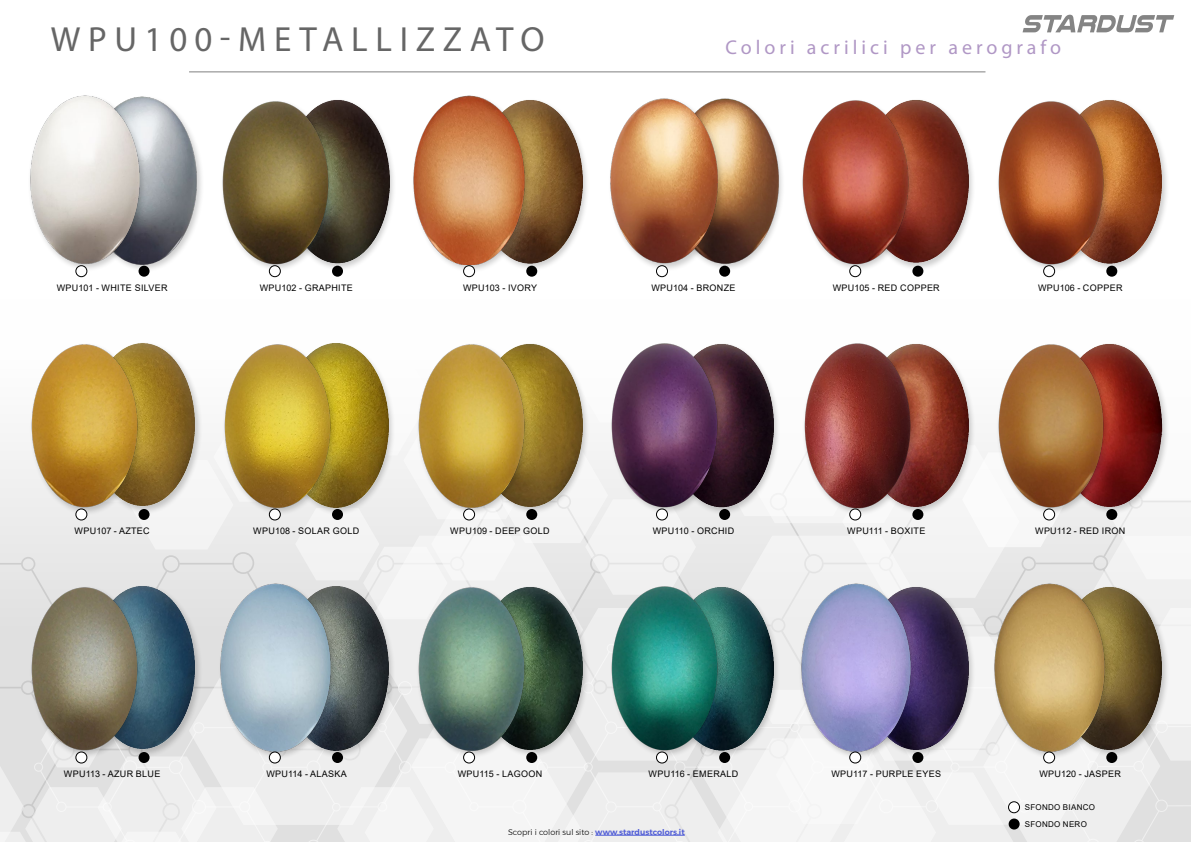
<style>
.page{position:relative;width:1191px;height:842px;background:#fff}
.page>*{position:absolute;margin:0;border:0;box-sizing:border-box;transform-origin:0 0}
.titre_page_pres{font:35px "Myriad Pro";letter-spacing:.22em;color:#666}
.titre_page_pres-2{font:20px "Myriad Pro";letter-spacing:.2em;color:#b097c5}
.ref_légende{font:9px "Arial";letter-spacing:.035em;color:#000}
.t1{font:300 8px "Montserrat";color:#000}
.ref_légende-2{font:8px "Arial";letter-spacing:.035em;color:#000}
.s1{font-weight:600;color:#4f5cd6}
</style>
<div class="page">
<img style="left:0;top:14px;width:1191px;height:828px">
<div style="left:76px;top:266px;width:11px;height:11px;background:#fff;border-radius:50%"></div>
<div style="left:76px;top:266px;width:11px;height:11px;border:1px solid #000;border-radius:50%"></div>
<div style="left:138px;top:266px;width:12px;height:11px;background:#000;border-radius:50%"></div>
<div style="left:76px;top:509px;width:11px;height:11px;background:#fff;border-radius:50%"></div>
<div style="left:76px;top:509px;width:11px;height:11px;border:1px solid #000;border-radius:50%"></div>
<div style="left:138px;top:509px;width:12px;height:11px;background:#000;border-radius:50%"></div>
<div style="left:76px;top:752px;width:11px;height:11px;background:#fff;border-radius:50%"></div>
<div style="left:76px;top:752px;width:11px;height:11px;border:1px solid #000;border-radius:50%"></div>
<div style="left:138px;top:752px;width:12px;height:11px;background:#000;border-radius:50%"></div>
<div style="left:269px;top:266px;width:11px;height:11px;background:#fff;border-radius:50%"></div>
<div style="left:269px;top:266px;width:11px;height:11px;border:1px solid #000;border-radius:50%"></div>
<div style="left:332px;top:266px;width:11px;height:11px;background:#000;border-radius:50%"></div>
<div style="left:269px;top:509px;width:11px;height:11px;background:#fff;border-radius:50%"></div>
<div style="left:269px;top:509px;width:11px;height:11px;border:1px solid #000;border-radius:50%"></div>
<div style="left:332px;top:509px;width:11px;height:11px;background:#000;border-radius:50%"></div>
<div style="left:269px;top:752px;width:11px;height:11px;background:#fff;border-radius:50%"></div>
<div style="left:269px;top:752px;width:11px;height:11px;border:1px solid #000;border-radius:50%"></div>
<div style="left:332px;top:752px;width:11px;height:11px;background:#000;border-radius:50%"></div>
<div style="left:463px;top:266px;width:11px;height:11px;background:#fff;border-radius:50%"></div>
<div style="left:463px;top:266px;width:12px;height:11px;border:1px solid #000;border-radius:50%"></div>
<div style="left:526px;top:266px;width:11px;height:11px;background:#000;border-radius:50%"></div>
<div style="left:463px;top:509px;width:11px;height:11px;background:#fff;border-radius:50%"></div>
<div style="left:463px;top:509px;width:12px;height:11px;border:1px solid #000;border-radius:50%"></div>
<div style="left:526px;top:509px;width:11px;height:11px;background:#000;border-radius:50%"></div>
<div style="left:463px;top:752px;width:11px;height:11px;background:#fff;border-radius:50%"></div>
<div style="left:463px;top:752px;width:12px;height:11px;border:1px solid #000;border-radius:50%"></div>
<div style="left:526px;top:752px;width:11px;height:11px;background:#000;border-radius:50%"></div>
<div style="left:656px;top:266px;width:11px;height:11px;background:#fff;border-radius:50%"></div>
<div style="left:656px;top:266px;width:11px;height:11px;border:1px solid #000;border-radius:50%"></div>
<div style="left:719px;top:266px;width:11px;height:11px;background:#000;border-radius:50%"></div>
<div style="left:656px;top:509px;width:11px;height:11px;background:#fff;border-radius:50%"></div>
<div style="left:656px;top:509px;width:11px;height:11px;border:1px solid #000;border-radius:50%"></div>
<div style="left:719px;top:509px;width:11px;height:11px;background:#000;border-radius:50%"></div>
<div style="left:656px;top:752px;width:11px;height:11px;background:#fff;border-radius:50%"></div>
<div style="left:656px;top:752px;width:11px;height:11px;border:1px solid #000;border-radius:50%"></div>
<div style="left:719px;top:752px;width:11px;height:11px;background:#000;border-radius:50%"></div>
<div style="left:849px;top:266px;width:11px;height:11px;background:#fff;border-radius:50%"></div>
<div style="left:849px;top:266px;width:12px;height:11px;border:1px solid #000;border-radius:50%"></div>
<div style="left:912px;top:266px;width:11px;height:11px;background:#000;border-radius:50%"></div>
<div style="left:849px;top:509px;width:11px;height:11px;background:#fff;border-radius:50%"></div>
<div style="left:849px;top:509px;width:12px;height:11px;border:1px solid #000;border-radius:50%"></div>
<div style="left:912px;top:509px;width:11px;height:11px;background:#000;border-radius:50%"></div>
<div style="left:849px;top:752px;width:11px;height:11px;background:#fff;border-radius:50%"></div>
<div style="left:849px;top:752px;width:12px;height:11px;border:1px solid #000;border-radius:50%"></div>
<div style="left:912px;top:752px;width:11px;height:11px;background:#000;border-radius:50%"></div>
<div style="left:1043px;top:266px;width:11px;height:11px;background:#fff;border-radius:50%"></div>
<div style="left:1043px;top:266px;width:11px;height:11px;border:1px solid #000;border-radius:50%"></div>
<div style="left:1106px;top:266px;width:11px;height:11px;background:#000;border-radius:50%"></div>
<div style="left:1043px;top:509px;width:11px;height:11px;background:#fff;border-radius:50%"></div>
<div style="left:1043px;top:509px;width:11px;height:11px;border:1px solid #000;border-radius:50%"></div>
<div style="left:1106px;top:509px;width:11px;height:11px;background:#000;border-radius:50%"></div>
<div style="left:1043px;top:752px;width:11px;height:11px;background:#fff;border-radius:50%"></div>
<div style="left:1043px;top:752px;width:11px;height:11px;border:1px solid #000;border-radius:50%"></div>
<div style="left:1106px;top:752px;width:11px;height:11px;background:#000;border-radius:50%"></div>
<div style="left:1008px;top:802px;width:11px;height:11px;background:#fff;border-radius:50%"></div>
<div style="left:1008px;top:802px;width:11px;height:11px;border:1px solid #000;border-radius:50%"></div>
<div style="left:1008px;top:818px;width:11px;height:11px;background:#000;border-radius:50%"></div>
<p class="titre_page_pres" style="left:51px;top:18px;width:495px">WPU100-METALLIZZATO</p>
<p class="titre_page_pres-2" style="left:725px;top:35px;width:337px">Colori acrilici per aerografo</p>
<p class="ref_légende" style="left:57px;top:281px;width:112px">WPU101 - WHITE SILVER</p>
<p class="ref_légende" style="left:260px;top:281px;width:95px">WPU102 - GRAPHITE</p>
<p class="ref_légende" style="left:463px;top:281px;width:76px">WPU103 - IVORY</p>
<p class="ref_légende" style="left:651px;top:281px;width:86px">WPU104 - BRONZE</p>
<p class="ref_légende" style="left:832px;top:281px;width:108px">WPU105 - RED COPPER</p>
<p class="ref_légende" style="left:1038px;top:281px;width:86px">WPU106 - COPPER</p>
<p class="ref_légende" style="left:75px;top:525px;width:77px">WPU107 - AZTEC</p>
<p class="ref_légende" style="left:253px;top:525px;width:107px">WPU108 - SOLAR GOLD</p>
<p class="ref_légende" style="left:450px;top:525px;width:101px">WPU109 - DEEP GOLD</p>
<p class="ref_légende" style="left:653px;top:525px;width:83px">WPU110 - ORCHID</p>
<p class="ref_légende" style="left:847px;top:525px;width:80px">WPU111 - BOXITE</p>
<p class="ref_légende" style="left:1035px;top:525px;width:92px">WPU112 - RED IRON</p>
<p class="ref_légende" style="left:64px;top:768px;width:98px">WPU113 - AZUR BLUE</p>
<p class="ref_légende" style="left:266px;top:768px;width:82px">WPU114 - ALASKA</p>
<p class="ref_légende" style="left:458px;top:768px;width:86px">WPU115 - LAGOON</p>
<p class="ref_légende" style="left:648px;top:768px;width:91px">WPU116 - EMERALD</p>
<p class="ref_légende" style="left:831px;top:768px;width:111px">WPU117 - PURPLE EYES</p>
<p class="ref_légende" style="left:1039px;top:768px;width:83px">WPU120 - JASPER</p>
<p class="t1" style="left:508px;top:826px;width:178px">Scopri i colori sul sito : <span class="s1">www.stardustcolors.it</span></p>
<p class="ref_légende-2" style="left:1024px;top:802px;width:72px">SFONDO BIANCO</p>
<p class="ref_légende-2" style="left:1024px;top:819px;width:64px">SFONDO NERO</p>
</div>
